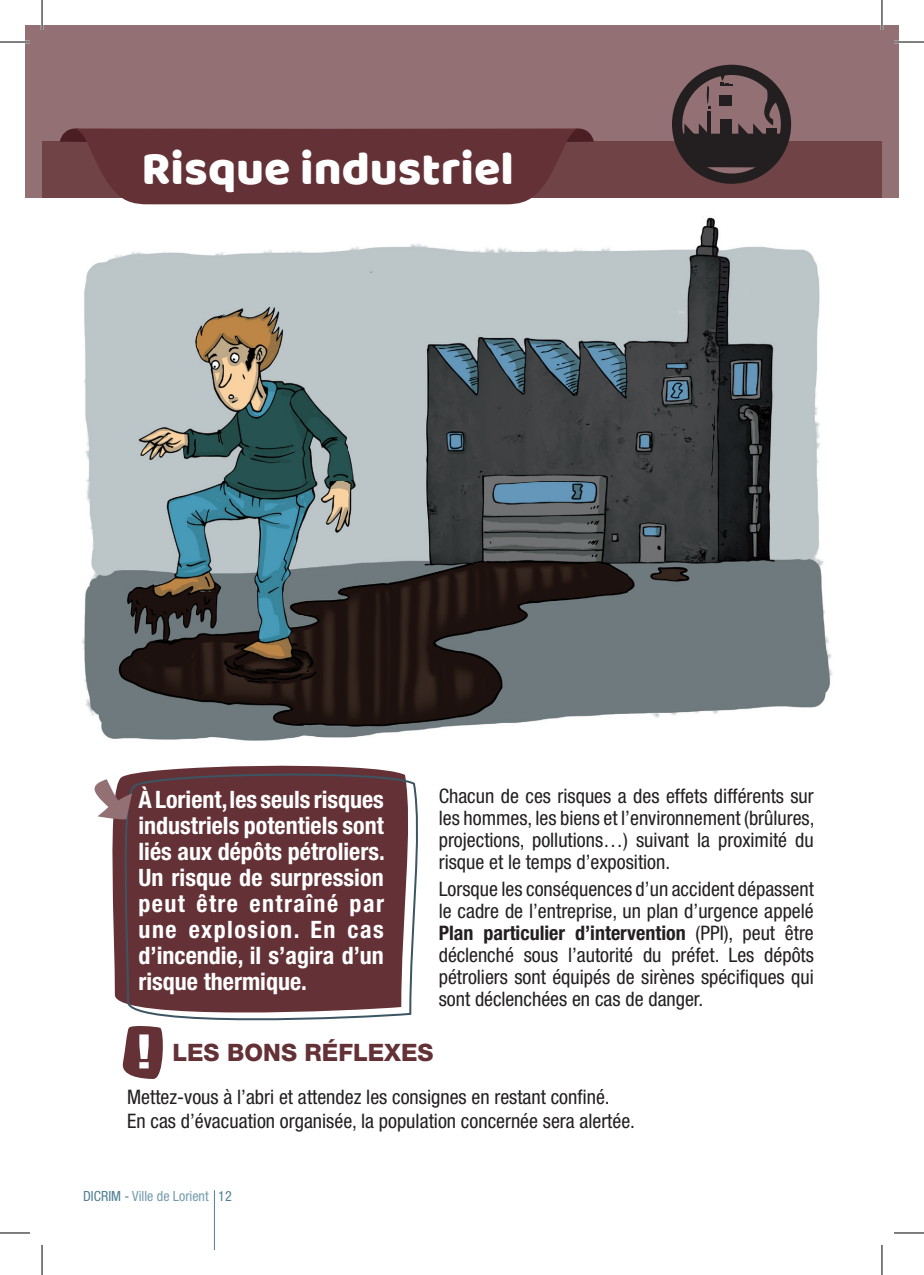
<style>
.page{position:relative;width:924px;height:1275px;background:#fff}
.page>*{position:absolute;margin:0;border:0;box-sizing:border-box;transform-origin:0 0}
.t1{font:48px "Baloo Bhaina";color:#fff}
.t2{font:700 condensed 24px/26px "Helvetica Neue LT Pro";color:#fff;text-align:justify}
.t3{font:800 24px "Helvetica Neue LT Pro";color:#633136}
.t4{font:condensed 20px/22px "Helvetica Neue LT Pro";color:#231f20;text-align:justify}
.t5{font:condensed 14px "Helvetica Neue LT Pro";color:#749bad}
.s1{font-weight:700}
.s2{color:#518093}
</style>
<div class="page">
<hr style="left:214px;top:1190px;width:1px;height:60px;background:#518093">
<div style="left:25px;top:25px;width:856px;height:173px;background:#937073"></div>
<div style="left:881px;top:25px;width:17px;height:173px;background:#937073"></div>
<div style="left:42px;top:142px;width:839px;height:56px;background:#704446"></div>
<svg style="left:60px;top:128px;width:533px;height:77px;background:#69393e"></svg>
<img style="left:82px;top:216px;width:751px;height:525px">
<svg style="left:671px;top:65px;width:119px;height:119px"></svg>
<svg style="left:122px;top:1028px;width:41px;height:51px"></svg>
<svg style="left:112px;top:765px;width:260px;height:236px;fill:#633136"></svg>
<svg style="left:120px;top:769px;width:298px;height:259px;background:#71464a"></svg>
<svg style="left:94px;top:779px;width:38px;height:40px"></svg>
<hr style="left:0;top:41px;width:30px;height:2px;background:#fff">
<hr style="left:893px;top:41px;width:30px;height:2px;background:#fff">
<hr style="left:41px;top:0;width:2px;height:30px;background:#fff">
<hr style="left:880px;top:0;width:2px;height:30px;background:#fff">
<hr style="left:0;top:42px;width:30px;height:1px;background:#000">
<hr style="left:893px;top:42px;width:30px;height:1px;background:#000">
<hr style="left:0;top:1232px;width:30px;height:1px;background:#000">
<hr style="left:893px;top:1232px;width:30px;height:1px;background:#000">
<hr style="left:42px;top:0;width:1px;height:30px;background:#000">
<hr style="left:42px;top:1245px;width:1px;height:30px;background:#000">
<hr style="left:881px;top:0;width:1px;height:30px;background:#000">
<hr style="left:881px;top:1245px;width:1px;height:30px;background:#000">
<h1 class="t1" style="left:141px;top:139px;width:374px">Risque industriel</h1>
<p class="t2" style="left:138px;top:786px;width:248px">À Lorient, les seuls risques industriels potentiels sont liés aux dépôts pétroliers.<br>Un risque de surpression peut être entraîné par une explosion. En cas d’incendie, il s’agira d’un risque thermique.</p>
<p class="t4" style="left:438px;top:784px;width:377px">Chacun de ces risques a des effets différents sur les hommes, les biens et l’environnement (brûlures, projections, pollutions…) suivant la proximité du risque et le temps d’exposition.</p>
<p class="t4" style="left:438px;top:878px;width:376px">Lorsque les conséquences d’un accident dépassent le cadre de l’entreprise, un plan d’urgence appelé <span class="s1">Plan particulier d’intervention</span> (PPI), peut être déclenché sous l’autorité du préfet. Les dépôts pétroliers sont équipés de sirènes spécifiques qui sont déclenchées en cas de danger.</p>
<p class="t3" style="left:172px;top:1038px;width:262px">LES BONS RÉFLEXES</p>
<p class="t4" style="left:127px;top:1084px;width:509px;line-height:24px">Mettez-vous à l’abri et attendez les consignes en restant confiné.<br>En cas d’évacuation organisée, la population concernée sera alertée.</p>
<p class="t5" style="left:83px;top:1188px;width:150px"><span class="s2">DICRIM -</span> Ville de Lorient <span class="s2">12</span></p>
</div>
